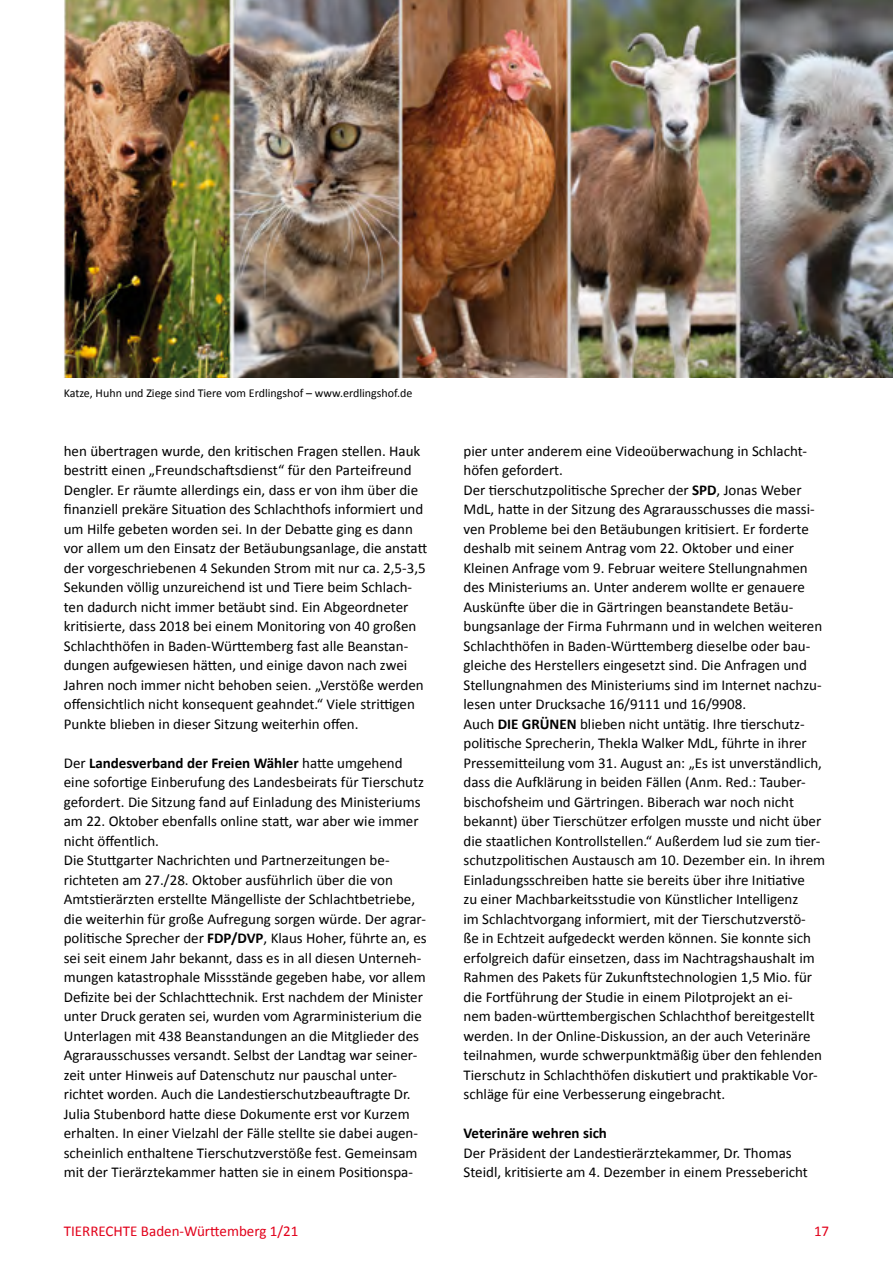
<style>
.page{position:relative;width:893px;height:1263px;background:#fff}
.page>*{position:absolute;margin:0;border:0;box-sizing:border-box;transform-origin:0 0}
.t1{font:15px/19.5px "Calibri";color:#000}
.t2{font:15px "Calibri";color:#e2001a}
.t3{font:700 15px "Calibri";color:#000}
.t4{font:12px "Calibri";color:#000}
.s1{font-weight:700}
</style>
<div class="page">
<img style="left:64px;top:0;width:829px;height:378px">
<p class="t4" style="left:64px;top:386px;width:350px">Katze, Huhn und Ziege sind Tiere vom Erdlingshof – www.erdlingshof.de</p>
<p class="t1" style="left:64px;top:440px;width:365px">hen übertragen wurde, den kritischen Fragen stellen. Hauk bestritt einen „Freundschaftsdienst“ für den Parteifreund Dengler. Er räumte allerdings ein, dass er von ihm über die finanziell prekäre Situation des Schlachthofs informiert und um Hilfe gebeten worden sei. In der Debatte ging es dann vor allem um den Einsatz der Betäubungsanlage, die anstatt der vorgeschriebenen 4 Sekunden Strom mit nur ca. 2,5-3,5<br>Sekunden völlig unzureichend ist und Tiere beim Schlach&shy;ten dadurch nicht immer betäubt sind. Ein Abgeordneter kritisierte, dass 2018 bei einem Monitoring von 40 großen Schlachthöfen in Baden-Württemberg fast alle Beanstan&shy;dungen aufgewiesen hätten, und einige davon nach zwei Jahren noch immer nicht behoben seien. „Verstöße werden offensichtlich nicht konsequent geahndet.“ Viele strittigen Punkte blieben in dieser Sitzung weiterhin offen.</p>
<p class="t1" style="left:64px;top:752px;width:364px">Der <span class="s1">Landesverband der Freien Wähler</span> hatte umgehend eine sofortige Einberufung des Landesbeirats für Tierschutz gefordert. Die Sitzung fand auf Einladung des Ministeriums am 22. Oktober ebenfalls online statt, war aber wie immer nicht öffentlich.<br>Die Stuttgarter Nachrichten und Partnerzeitungen be&shy;richteten am 27./28. Oktober ausführlich über die von Amtstierärzten erstellte Mängelliste der Schlachtbetriebe, die weiterhin für große Aufregung sorgen würde. Der agrar&shy;politische Sprecher der <span class="s1">FDP/DVP</span>, Klaus Hoher, führte an, es sei seit einem Jahr bekannt, dass es in all diesen Unterneh&shy;mungen katastrophale Missstände gegeben habe, vor allem Defizite bei der Schlachttechnik. Erst nachdem der Minister unter Druck geraten sei, wurden vom Agrarministerium die Unterlagen mit 438 Beanstandungen an die Mitglieder des Agrarausschusses versandt. Selbst der Landtag war seiner&shy;zeit unter Hinweis auf Datenschutz nur pauschal unter&shy;richtet worden. Auch die Landestierschutzbeauftragte Dr.<br>Julia Stubenbord hatte diese Dokumente erst vor Kurzem erhalten. In einer Vielzahl der Fälle stellte sie dabei augen&shy;scheinlich enthaltene Tierschutzverstöße fest. Gemeinsam mit der Tierärztekammer hatten sie in einem Positionspa-</p>
<p class="t1" style="left:463px;top:440px;width:363px">pier unter anderem eine Videoüberwachung in Schlacht&shy;höfen gefordert.<br>Der tierschutzpolitische Sprecher der <span class="s1">SPD</span>, Jonas Weber MdL, hatte in der Sitzung des Agrarausschusses die massi&shy;ven Probleme bei den Betäubungen kritisiert. Er forderte deshalb mit seinem Antrag vom 22. Oktober und einer Kleinen Anfrage vom 9. Februar weitere Stellungnahmen des Ministeriums an. Unter anderem wollte er genauere Auskünfte über die in Gärtringen beanstandete Betäu&shy;bungsanlage der Firma Fuhrmann und in welchen weiteren Schlachthöfen in Baden-Württemberg dieselbe oder bau&shy;gleiche des Herstellers eingesetzt sind. Die Anfragen und Stellungnahmen des Ministeriums sind im Internet nachzu&shy;lesen unter Drucksache 16/9111 und 16/9908.<br>Auch <span class="s1">DIE GRÜNEN</span> blieben nicht untätig. Ihre tierschutz&shy;politische Sprecherin, Thekla Walker MdL, führte in ihrer Pressemitteilung vom 31. August an: „Es ist unverständlich, dass die Aufklärung in beiden Fällen (Anm. Red.: Tauber&shy;bischofsheim und Gärtringen. Biberach war noch nicht bekannt) über Tierschützer erfolgen musste und nicht über die staatlichen Kontrollstellen.“ Außerdem lud sie zum tier&shy;schutzpolitischen Austausch am 10. Dezember ein. In ihrem Einladungsschreiben hatte sie bereits über ihre Initiative<br>zu einer Machbarkeitsstudie von Künstlicher Intelligenz<br>im Schlachtvorgang informiert, mit der Tierschutzverstö-<br>ße in Echtzeit aufgedeckt werden können. Sie konnte sich erfolgreich dafür einsetzen, dass im Nachtragshaushalt im Rahmen des Pakets für Zukunftstechnologien 1,5 Mio. für die Fortführung der Studie in einem Pilotprojekt an ei-<br>nem baden-württembergischen Schlachthof bereitgestellt werden. In der Online-Diskussion, an der auch Veterinäre teilnahmen, wurde schwerpunktmäßig über den fehlenden Tierschutz in Schlachthöfen diskutiert und praktikable Vor&shy;schläge für eine Verbesserung eingebracht.</p>
<p class="t3" style="left:463px;top:1122px;width:145px">Veterinäre wehren sich</p>
<p class="t1" style="left:463px;top:1142px;width:346px">Der Präsident der Landestierärztekammer, Dr. Thomas<br>Steidl, kritisierte am 4. Dezember in einem Pressebericht</p>
<p class="t2" style="left:64px;top:1221px;width:236px">TIERRECHTE Baden-Württemberg 1/21</p>
<p class="t2" style="left:814px;top:1221px;width:17px">17</p>
</div>
